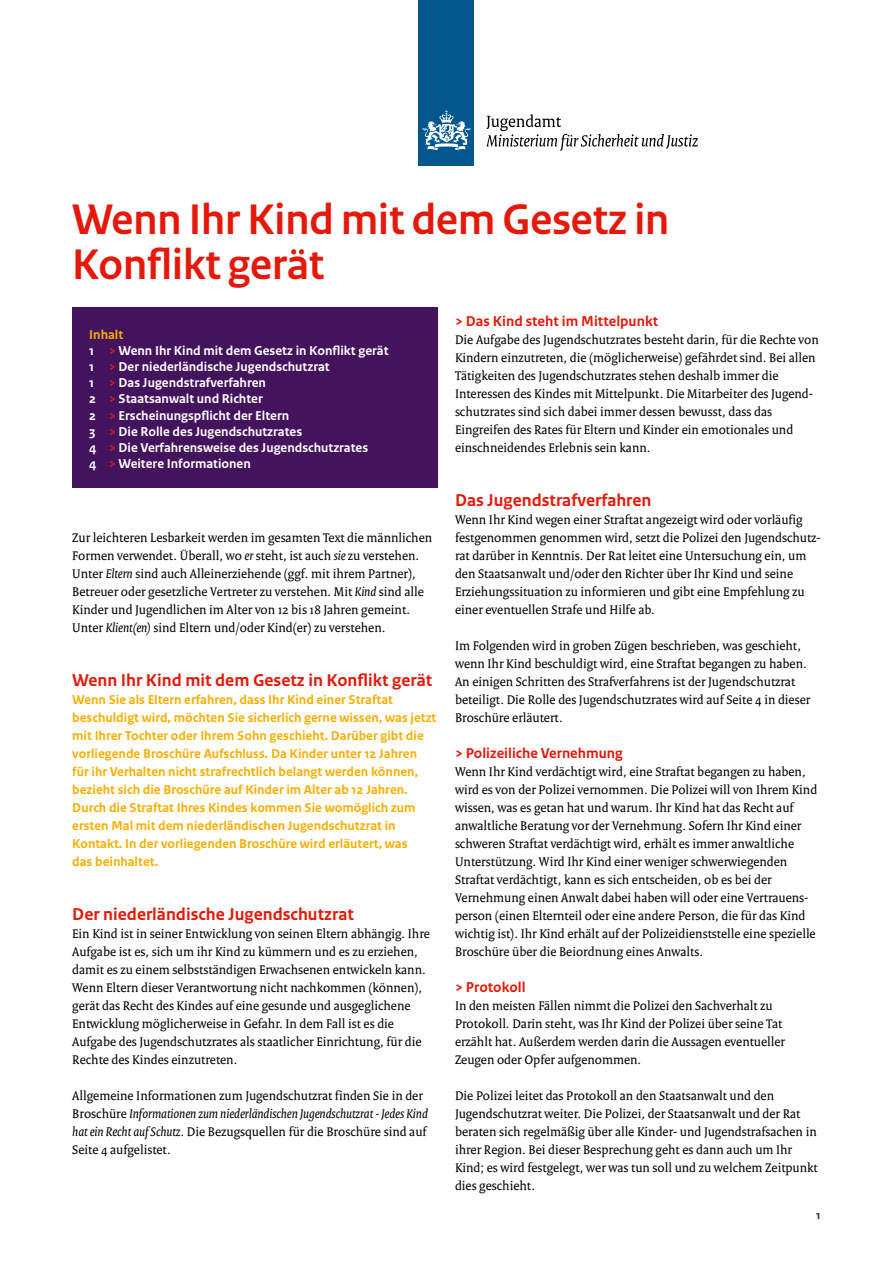
<style>
.page{position:relative;width:893px;height:1263px;background:#fff}
.page>*{position:absolute;margin:0;border:0;box-sizing:border-box;transform-origin:0 0}
._03_RO_Kop{font:700 45px/45px "Rijksoverheid Sans Heading";color:#e4190a}
._04_RO_Paragraafkop{font:700 18px "Rijksoverheid Sans Text";color:#e4190a}
._05_RO_Alineakop_San{font:700 15px "Rijksoverheid Sans Text";color:#e4190a}
._10_RO_Broodtekst_Se{font:700 15px "Rijksoverheid Sans Text";color:#e4190a}
._10_RO_Broodtekst_Se-2{font:13.5px/18px "Rijksoverheid Serif";color:#000}
._09_RO_Inleiding{font:700 13.5px/18px "Rijksoverheid Sans Text";color:#f9ae00}
.XX_inhoudsopgave{font:700 13.5px "Rijksoverheid Sans Text";color:#fff}
.XX_inhoudsopgave-2{font:700 13.5px "Rijksoverheid Sans Text";color:#f9ae00}
._10_RO_Broodtekst_Se-3{font:700 12px "Rijksoverheid Sans Text";color:#43135d}
.s1{color:#e4190a}
.s2{font-style:italic}
</style>
<div class="page">
<div style="left:419px;top:0;width:55px;height:166px;background:#00568d"></div>
<svg style="left:423px;top:110px;width:47px;height:40px"></svg>
<svg style="left:486px;top:114px;width:212px;height:37px"></svg>
<div style="left:72px;top:308px;width:366px;height:180px;background:#43135d"></div>
<p class="_03_RO_Kop" style="left:72px;top:197px;width:598px">Wenn Ihr Kind mit dem Gesetz in<br>Konflikt gerät</p>
<p class="XX_inhoudsopgave-2" style="left:89px;top:326px;width:35px">Inhalt</p>
<p class="XX_inhoudsopgave" style="left:89px;top:343px;width:301px">1 <span class="s1">&gt;</span> Wenn Ihr Kind mit dem Gesetz in Konflikt gerät</p>
<p class="XX_inhoudsopgave" style="left:89px;top:359px;width:242px">1 <span class="s1">&gt;</span> Der niederländische Jugendschutzrat</p>
<p class="XX_inhoudsopgave" style="left:89px;top:375px;width:178px">1 <span class="s1">&gt;</span> Das Jugendstrafverfahren</p>
<p class="XX_inhoudsopgave" style="left:89px;top:391px;width:175px">2 <span class="s1">&gt;</span> Staatsanwalt und Richter</p>
<p class="XX_inhoudsopgave" style="left:89px;top:407px;width:201px">2 <span class="s1">&gt;</span> Erscheinungspflicht der Eltern</p>
<p class="XX_inhoudsopgave" style="left:89px;top:424px;width:214px">3 <span class="s1">&gt;</span> Die Rolle des Jugendschutzrates</p>
<p class="XX_inhoudsopgave" style="left:89px;top:440px;width:280px">4 <span class="s1">&gt;</span> Die Verfahrensweise des Jugendschutzrates</p>
<p class="XX_inhoudsopgave" style="left:89px;top:456px;width:163px">4 <span class="s1">&gt;</span> Weitere Informationen</p>
<p class="_10_RO_Broodtekst_Se-2" style="left:72px;top:528px;width:361px">Zur leichteren Lesbarkeit werden im gesamten Text die männlichen Formen verwendet. Überall, wo <span class="s2">er</span> steht, ist auch <span class="s2">sie</span> zu verstehen.<br>Unter <span class="s2">Eltern</span> sind auch Alleinerziehende (ggf. mit ihrem Partner), Betreuer oder gesetzliche Vertreter zu verstehen. Mit <span class="s2">Kind</span> sind alle Kinder und Jugendlichen im Alter von 12 bis 18 Jahren gemeint.<br>Unter <span class="s2">Klient(en)</span> sind Eltern und/oder Kind(er) zu verstehen.</p>
<p class="_04_RO_Paragraafkop" style="left:72px;top:670px;width:361px">Wenn Ihr Kind mit dem Gesetz in Konflikt gerät</p>
<p class="_09_RO_Inleiding" style="left:72px;top:691px;width:366px">Wenn Sie als Eltern erfahren, dass Ihr Kind einer Straftat beschuldigt wird, möchten Sie sicherlich gerne wissen, was jetzt mit Ihrer Tochter oder Ihrem Sohn geschieht. Darüber gibt die vorliegende Broschüre Aufschluss. Da Kinder unter 12 Jahren für ihr Verhalten nicht strafrechtlich belangt werden können, bezieht sich die Broschüre auf Kinder im Alter ab 12 Jahren.<br>Durch die Straftat Ihres Kindes kommen Sie womöglich zum ersten Mal mit dem niederländischen Jugendschutzrat in Kontakt. In der vorliegenden Broschüre wird erläutert, was<br>das beinhaltet.</p>
<p class="_04_RO_Paragraafkop" style="left:72px;top:904px;width:283px">Der niederländische Jugendschutzrat</p>
<p class="_10_RO_Broodtekst_Se-2" style="left:72px;top:924px;width:359px">Ein Kind ist in seiner Entwicklung von seinen Eltern abhängig. Ihre Aufgabe ist es, sich um ihr Kind zu kümmern und es zu erziehen, damit es zu einem selbstständigen Erwachsenen entwickeln kann.<br>Wenn Eltern dieser Verantwortung nicht nachkommen (können), gerät das Recht des Kindes auf eine gesunde und ausgeglichene Entwicklung möglicherweise in Gefahr. In dem Fall ist es die Aufgabe des Jugendschutzrates als staatlicher Einrichtung, für die Rechte des Kindes einzutreten.</p>
<p class="_10_RO_Broodtekst_Se-2" style="left:72px;top:1086px;width:357px">Allgemeine Informationen zum Jugendschutzrat finden Sie in der Broschüre <span class="s2">Informationen zum niederländischen Jugendschutzrat - Jedes Kind hat ein Recht auf Schutz.</span> Die Bezugsquellen für die Broschüre sind auf Seite 4 aufgelistet.</p>
<p class="_10_RO_Broodtekst_Se" style="left:455px;top:312px;width:205px">&gt; Das Kind steht im Mittelpunkt</p>
<p class="_10_RO_Broodtekst_Se-2" style="left:455px;top:330px;width:365px">Die Aufgabe des Jugendschutzrates besteht darin, für die Rechte von Kindern einzutreten, die (möglicherweise) gefährdet sind. Bei allen Tätigkeiten des Jugendschutzrates stehen deshalb immer die Interessen des Kindes mit Mittelpunkt. Die Mitarbeiter des Jugend&shy;schutzrates sind sich dabei immer dessen bewusst, dass das Eingreifen des Rates für Eltern und Kinder ein emotionales und einschneidendes Erlebnis sein kann.</p>
<p class="_04_RO_Paragraafkop" style="left:455px;top:490px;width:198px">Das Jugendstrafverfahren</p>
<p class="_10_RO_Broodtekst_Se-2" style="left:455px;top:510px;width:367px">Wenn Ihr Kind wegen einer Straftat angezeigt wird oder vorläufig festgenommen genommen wird, setzt die Polizei den Jugendschutz&shy;rat darüber in Kenntnis. Der Rat leitet eine Untersuchung ein, um den Staatsanwalt und/oder den Richter über Ihr Kind und seine Erziehungssituation zu informieren und gibt eine Empfehlung zu einer eventuellen Strafe und Hilfe ab.</p>
<p class="_10_RO_Broodtekst_Se-2" style="left:455px;top:636px;width:357px">Im Folgenden wird in groben Zügen beschrieben, was geschieht, wenn Ihr Kind beschuldigt wird, eine Straftat begangen zu haben.<br>An einigen Schritten des Strafverfahrens ist der Jugendschutzrat beteiligt. Die Rolle des Jugendschutzrates wird auf Seite 4 in dieser Broschüre erläutert.</p>
<p class="_05_RO_Alineakop_San" style="left:455px;top:744px;width:169px">&gt; Polizeiliche Vernehmung</p>
<p class="_10_RO_Broodtekst_Se-2" style="left:455px;top:762px;width:364px">Wenn Ihr Kind verdächtigt wird, eine Straftat begangen zu haben, wird es von der Polizei vernommen. Die Polizei will von Ihrem Kind wissen, was es getan hat und warum. Ihr Kind hat das Recht auf anwaltliche Beratung vor der Vernehmung. Sofern Ihr Kind einer schweren Straftat verdächtigt wird, erhält es immer anwaltliche Unterstützung. Wird Ihr Kind einer weniger schwerwiegenden Straftat verdächtigt, kann es sich entscheiden, ob es bei der Vernehmung einen Anwalt dabei haben will oder eine Vertrauens&shy;person (einen Elternteil oder eine andere Person, die für das Kind wichtig ist). Ihr Kind erhält auf der Polizeidienststelle eine spezielle Broschüre über die Beiordnung eines Anwalts.</p>
<p class="_05_RO_Alineakop_San" style="left:455px;top:978px;width:72px">&gt; Protokoll</p>
<p class="_10_RO_Broodtekst_Se-2" style="left:455px;top:996px;width:332px">In den meisten Fällen nimmt die Polizei den Sachverhalt zu Protokoll. Darin steht, was Ihr Kind der Polizei über seine Tat erzählt hat. Außerdem werden darin die Aussagen eventueller Zeugen oder Opfer aufgenommen.</p>
<p class="_10_RO_Broodtekst_Se-2" style="left:455px;top:1086px;width:364px">Die Polizei leitet das Protokoll an den Staatsanwalt und den Jugendschutzrat weiter. Die Polizei, der Staatsanwalt und der Rat beraten sich regelmäßig über alle Kinder- und Jugendstrafsachen in ihrer Region. Bei dieser Besprechung geht es dann auch um Ihr Kind; es wird festgelegt, wer was tun soll und zu welchem Zeitpunkt dies geschieht.</p>
<p class="_10_RO_Broodtekst_Se-3" style="left:816px;top:1208px;width:6px">1</p>
</div>
